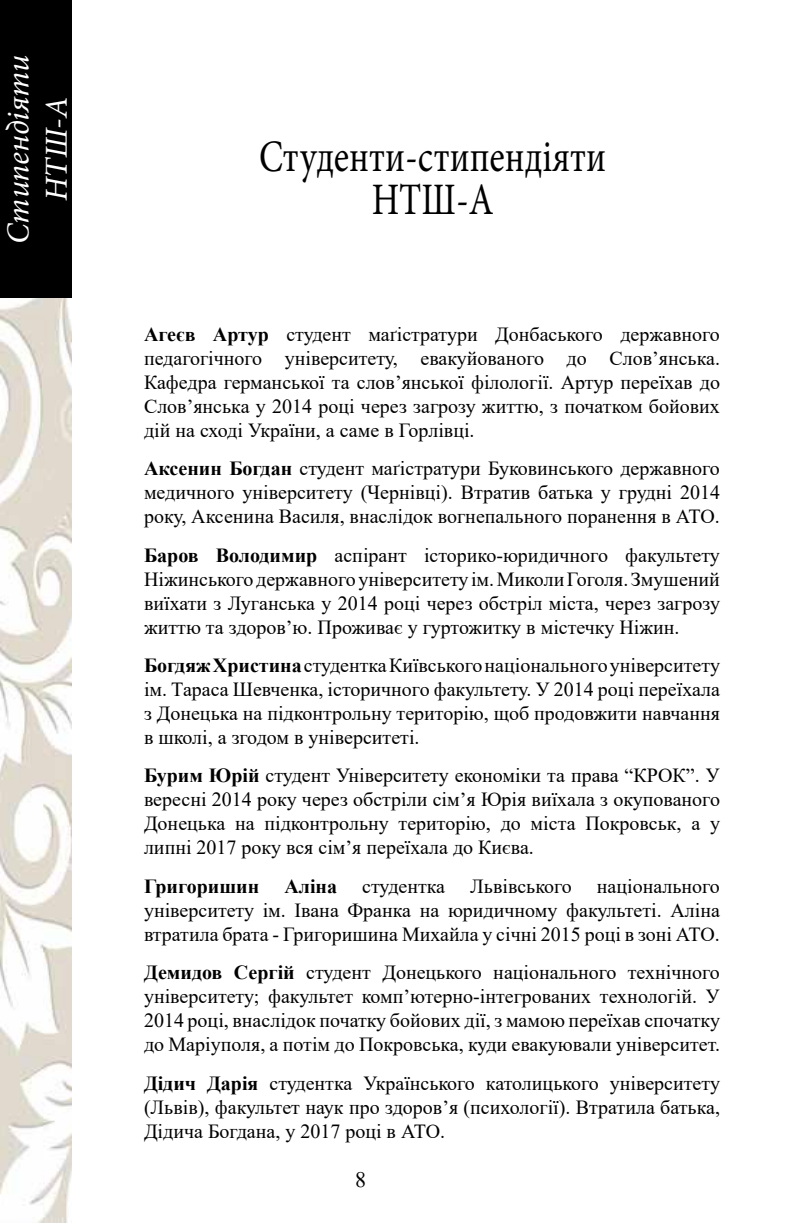
<style>
.page{position:relative;width:792px;height:1224px;background:#fff}
.page>*{position:absolute;margin:0;border:0;box-sizing:border-box;transform-origin:0 0}
.t1{font:45px/43.2px "Minion Pro";color:#000;text-align:center;scale:.8 1}
.t2{font:italic 32px/38.4px "Minion Pro";color:#fff;text-align:center}
.t3{font:22px "Times New Roman";color:#000}
.t4{font:20px/24px "Times New Roman";color:#000;text-align:justify}
.t5{font:700 20px "Times New Roman";color:#000}
.s1{font-weight:700}
</style>
<div class="page">
<div style="left:0;top:0;width:72px;height:298px;background:#000"></div>
<img style="left:0;top:298px;width:72px;height:925px">
<h2 class="t2" style="left:-1px;top:244px;width:190px;rotate:-90deg">Стипендіяти<br>НТШ-А</h2>
<h1 class="t1" style="left:259px;top:135px;width:435px">Студенти-стипендіяти<br>НТШ-А</h1>
<p class="t4" style="left:144px;top:321px;width:578px"><span class="s1">Агеєв Артур</span> студент маґістратури Донбаського державного педагогічного університету, евакуйованого до Слов’янська.<br>Кафедра германської та слов’янської філології. Артур переїхав до Слов’янська у 2014 році через загрозу життю, з початком бойових дій на сході України, а саме в Горлівці.</p>
<p class="t4" style="left:144px;top:456px;width:578px"><span class="s1">Аксенин Богдан</span> студент маґістратури Буковинського державного медичного університету (Чернівці). Втратив батька у грудні 2014 року, Аксенина Василя, внаслідок вогнепального поранення в АТО.</p>
<p class="t4" style="left:144px;top:542px;width:578px"><span class="s1">Баров Володимир</span> аспірант історико-юридичного факультету Ніжинського державного університету ім. Миколи Гоголя. Змушений виїхати з Луганська у 2014 році через обстріл міста, через загрозу життю та здоров’ю. Проживає у гуртожитку в містечку Ніжин.</p>
<p class="t4" style="left:144px;top:653px;width:578px"><span class="s1">Богдяж Христина</span> студентка Київського національного університету ім. Тараса Шевченка, історичного факультету. У 2014 році переїхала з Донецька на підконтрольну територію, щоб продовжити навчання в школі, а згодом в університеті.</p>
<p class="t4" style="left:144px;top:763px;width:578px"><span class="s1">Бурим Юрій</span> студент Університету економіки та права “КРОК”. У вересні 2014 року через обстріли сім’я Юрія виїхала з окупованого Донецька на підконтрольну територію, до міста Покровськ, а у липні 2017 року вся сім’я переїхала до Києва.</p>
<p class="t5" style="left:144px;top:872px;width:117px">Григоришин</p>
<p class="t5" style="left:284px;top:872px;width:54px">Аліна</p>
<p class="t4" style="left:362px;top:873px;width:84px">студентка</p>
<p class="t4" style="left:470px;top:873px;width:103px">Львівського</p>
<p class="t4" style="left:144px;top:873px;width:578px;text-indent:453px">національного університету ім. Івана Франка на юридичному факультеті. Аліна втратила брата - Григоришина Михайла у січні 2015 році в зоні АТО.</p>
<p class="t4" style="left:144px;top:960px;width:578px"><span class="s1">Демидов Сергій</span> студент Донецького національного технічного університету; факультет комп’ютерно-інтегрованих технологій. У 2014 році, внаслідок початку бойових дії, з мамою переїхав спочатку до Маріуполя, а потім до Покровська, куди евакуювали університет.</p>
<p class="t4" style="left:144px;top:1070px;width:578px"><span class="s1">Дідич Дарія</span> студентка Українського католицького університету (Львів), факультет наук про здоров’я (психології). Втратила батька, Дідича Богдана, у 2017 році в АТО.</p>
<p class="t3" style="left:355px;top:1164px;width:12px">8</p>
</div>
